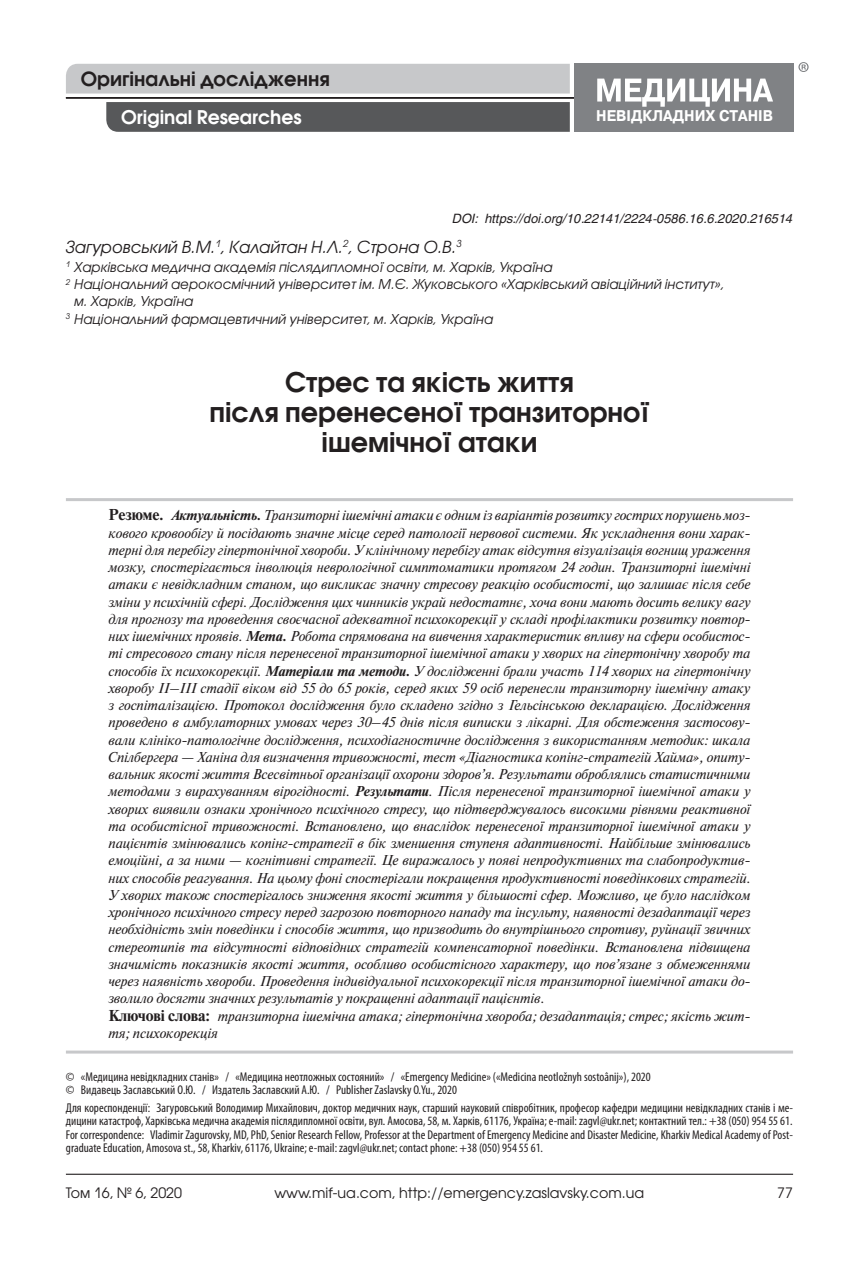
<style>
.page{position:relative;width:859px;height:1263px;background:#fff}
.page>*{position:absolute;margin:0;border:0;box-sizing:border-box;transform-origin:0 0}
.Загл__I_ур{font:700 27px/30px "Avant Garde Gothic C";color:#231f20;text-align:center}
.t1{font:700 19.5px "Avant Garde Gothic C";color:#231f20}
.t2{font:700 18.75px "Avant Garde Gothic C";color:#fff}
.Автор{font:italic 16.5px "Avant Garde Gothic C";color:#231f20}
.t3{font:700 15.45px "Pragmatica";color:#fff;scale:.92 1}
.Резюме_верх{font:italic 14.25px/17.2px "Newton C";letter-spacing:-.01em;color:#231f20;text-align:justify}
.Резюме_низ{font:italic 14.25px/17.2px "Newton C";letter-spacing:-.01em;color:#231f20}
.t4{font:14.25px "Avant Garde Gothic C";color:#231f20}
.Автор_II{font:italic 13.5px/17.2px "Avant Garde Gothic C";color:#231f20}
.Для_кореспонденции{font:condensed 12.75px/13.5px "Myriad Pro";color:#231f20}
.Копирайт{font:condensed 12.75px "Myriad Pro";color:#231f20}
.УДК{font:italic 12.75px "Helios";color:#231f20}
.s1{font-weight:700;font-style:normal;font-size:15.75px}
.s2{font-weight:700}
</style>
<div class="page">
<hr style="left:66px;top:1174px;width:727px;height:1px;background:#231f20">
<div style="left:66px;top:64px;width:504px;height:30px;background:#c7c8ca"></div>
<hr style="left:66px;top:97px;width:510px;height:1px;background:#231f20">
<svg style="left:106px;top:102px;width:464px;height:30px;background:#58595b"></svg>
<div style="left:574px;top:64px;width:219px;height:68px;background:#808285"></div>
<svg style="left:597px;top:79px;width:176px;height:28px"></svg>
<svg style="left:798px;top:62px;width:11px;height:10px"></svg>
<hr style="left:66px;top:498px;width:727px;height:3px;background:#c7c8ca">
<hr style="left:66px;top:1050px;width:727px;height:3px;background:#c7c8ca">
<h2 class="t1" style="left:81px;top:67px;width:251px">Оригінальні дослідження</h2>
<h3 class="t2" style="left:121px;top:106px;width:182px">Original Researches</h3>
<p class="t3" style="left:596px;top:105px;width:194px">НЕВІДКЛАДНИХ СТАНІВ</p>
<p class="УДК" style="left:453px;top:210px;width:342px">DOI: https://doi.org/10.22141/2224-0586.16.6.2020.216514</p>
<p class="Автор" style="left:66px;top:237px;width:397px">Загуровський В.М.<sup>1</sup>, Калайтан Н.Л.<sup>2</sup>, Строна О.В.<sup>3</sup></p>
<p class="Автор_II" style="left:66px;top:258px;width:488px"><sup>1</sup> Харківська медична академія післядипломної освіти, м. Харків, Україна</p>
<p class="Автор_II" style="left:74px;top:276px;width:652px;text-indent:-8px"><sup>2</sup> Національний аерокосмічний університет ім. М.Є. Жуковського «Харківський авіаційний інститут», м. Харків, Україна</p>
<p class="Автор_II" style="left:66px;top:310px;width:429px"><sup>3</sup> Національний фармацевтичний університет, м. Харків, Україна</p>
<p class="Загл__I_ур" style="left:209px;top:367px;width:442px">Стрес та якість життя<br>після перенесеної транзиторної ішемічної атаки</p>
<p class="Резюме_верх" style="left:108px;top:507px;width:644px"><span class="s1">Резюме.</span> <span class="s2">Актуальність.</span> Транзиторні ішемічні атаки є одним із варіантів розвитку гострих порушень моз&shy;кового кровообігу й посідають значне місце серед патології нервової системи. Як ускладнення вони харак&shy;терні для перебігу гіпертонічної хвороби. У клінічному перебігу атак відсутня візуалізація вогнищ ураження мозку, спостерігається інволюція неврологічної симптоматики протягом 24 годин. Транзиторні ішемічні атаки є невідкладним станом, що викликає значну стресову реакцію особистості, що залишає після себе зміни у психічній сфері. Дослідження цих чинників украй недостатнє, хоча вони мають досить велику вагу для прогнозу та проведення своєчасної адекватної психокорекції у складі профілактики розвитку повтор&shy;них ішемічних проявів. <span class="s2">Мета.</span> Робота спрямована на вивчення характеристик впливу на сфери особистос&shy;ті стресового стану після перенесеної транзиторної ішемічної атаки у хворих на гіпертонічну хворобу та способів їх психокорекції. <span class="s2">Матеріали та методи.</span> У дослідженні брали участь 114 хворих на гіпертонічну хворобу II–III стадії віком від 55 до 65 років, серед яких 59 осіб перенесли транзиторну ішемічну атаку з госпіталізацією. Протокол дослідження було складено згідно з Гельсінською декларацією. Дослідження проведено в амбулаторних умовах через 30–45 днів після виписки з лікарні. Для обстеження застосову&shy;вали клініко-патологічне дослідження, психодіагностичне дослідження з використанням методик: шкала Спілбергера — Ханіна для визначення тривожності, тест «Діагностика копінг-стратегій Хайма», опиту&shy;вальник якості життя Всесвітньої організації охорони здоров’я. Результати оброблялись статистичними методами з вирахуванням вірогідності. <span class="s2">Результати</span>. Після перенесеної транзиторної ішемічної атаки у хворих виявили ознаки хронічного психічного стресу, що підтверджувалось високими рівнями реактивної та особистісної тривожності. Встановлено, що внаслідок перенесеної транзиторної ішемічної атаки у пацієнтів змінювались копінг-стратегії в бік зменшення ступеня адаптивності. Найбільше змінювались емоційні, а за ними — когнітивні стратегії. Це виражалось у появі непродуктивних та слабопродуктив&shy;них способів реагування. На цьому фоні спостерігали покращення продуктивності поведінкових стратегій.<br>У хворих також спостерігалось зниження якості життя у більшості сфер. Можливо, це було наслідком хронічного психічного стресу перед загрозою повторного нападу та інсульту, наявності дезадаптації через необхідність змін поведінки і способів життя, що призводить до внутрішнього спротиву, руйнації звичних стереотипів та відсутності відповідних стратегій компенсаторної поведінки. Встановлена підвищена значимість показників якості життя, особливо особистісного характеру, що пов’язане з обмеженнями через наявність хвороби. Проведення індивідуальної психокорекції після транзиторної ішемічної атаки до&shy;зволило досягти значних результатів у покращенні адаптації пацієнтів.</p>
<p class="Резюме_низ" style="left:108px;top:1007px;width:644px"><span class="s1">Ключові слова:</span> транзиторна ішемічна атака; гіпертонічна хвороба; дезадаптація; стрес; якість жит&shy;тя; психокорекція</p>
<p class="Копирайт" style="left:66px;top:1069px;width:586px">© «Медицина невідкладних станів» / «Медицина неотложных состояний» / «Emergency Medicine» («Medicina neotložnyh sostoânij»), 2020</p>
<p class="Копирайт" style="left:66px;top:1082px;width:393px">© Видавець Заславський О.Ю. / Издатель Заславский А.Ю. / Publisher Zaslavsky O.Yu., 2020</p>
<p class="Для_кореспонденции" style="left:66px;top:1101px;width:729px">Для кореспонденції: Загуровський Володимир Михайлович, доктор медичних наук, старший науковий співробітник, професор кафедри медицини невідкладних станів і ме&shy;дицини катастроф, Харківська медична академія післядипломної освіти, вул. Амосова, 58, м. Харків, 61176, Україна; e-mail: zagvl@ukr.net; контактний тел.: +38 (050) 954 55 61.</p>
<p class="Для_кореспонденции" style="left:66px;top:1128px;width:729px">For correspondence: Vladimir Zagurovsky, MD, PhD, Senior Research Fellow, Professor at the Department of Emergency Medicine and Disaster Medicine, Kharkiv Medical Academy of Post&shy;graduate Education, Amosova st., 58, Kharkiv, 61176, Ukraine; e-mail: zagvl@ukr.net; contact phone: +38 (050) 954 55 61.</p>
<p class="t4" style="left:66px;top:1185px;width:118px">Том 16, № 6, 2020</p>
<p class="t4" style="left:274px;top:1185px;width:371px">www.mif-ua.com, http://emergency.zaslavsky.com.ua</p>
<p class="t4" style="left:777px;top:1185px;width:17px">77</p>
</div>
